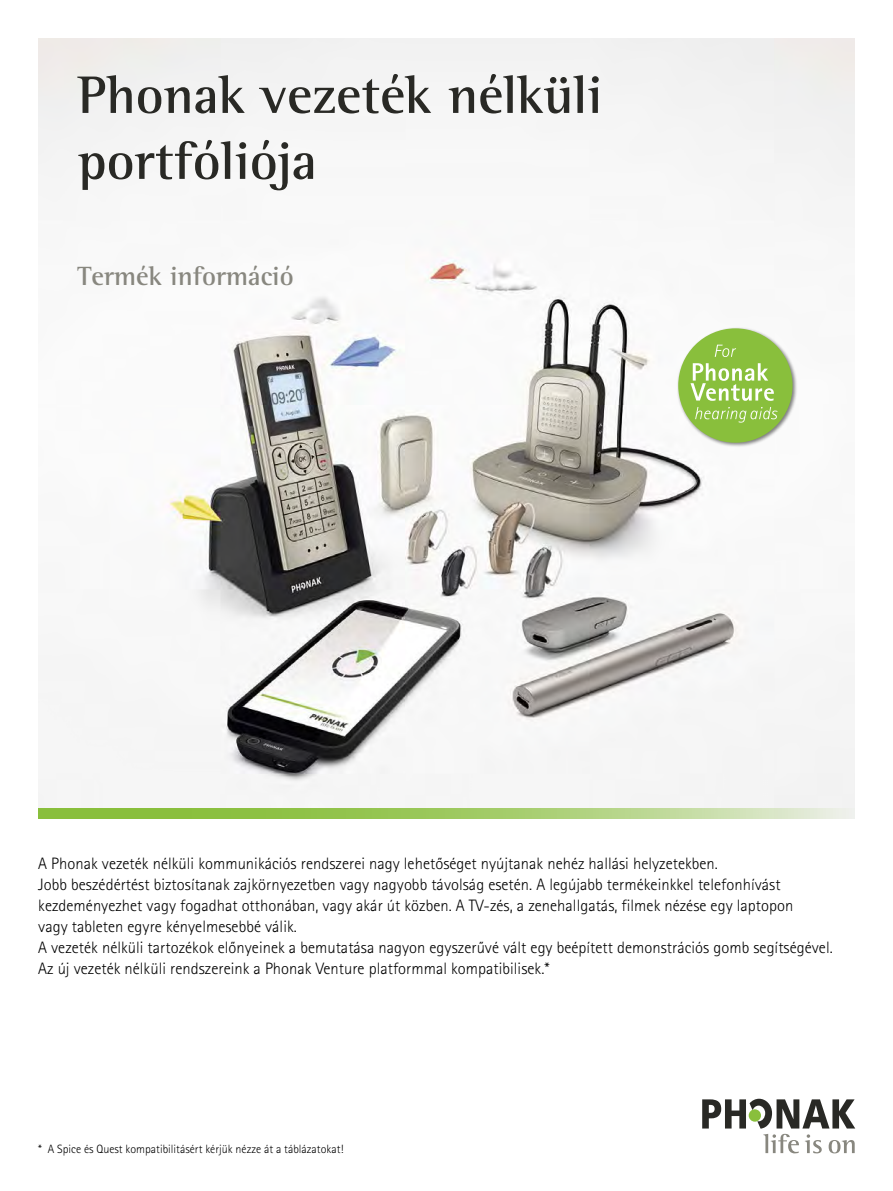
<style>
.page{position:relative;width:893px;height:1191px;background:#fff}
.page>*{position:absolute;margin:0;border:0;box-sizing:border-box;transform-origin:0 0}
.PHO_Headline1_36pt_G{font:700 54px/66px "Rotis Semi Serif Pro";color:#292925}
.PHO_Headline1_36pt_G-2{font:700 27px "Rotis Semi Serif Pro";color:#88877f}
.PHO_Bodycopy_11pt_Bl{font:300 16.5px/21px "Rotis Sans Serif Pro";letter-spacing:.005em;color:#000}
._06_A4s_Table_Conten{font:300 12px "Rotis Sans Serif Pro";color:#000}
</style>
<div class="page">
<svg style="left:702px;top:1098px;width:153px;height:55px"></svg>
<img style="left:38px;top:38px;width:817px;height:769px">
<svg style="left:38px;top:807px;width:817px;height:11px;background:#aed17c"></svg>
<div style="left:676px;top:327px;width:122px;height:121px;background:#000;opacity:.5"></div>
<div style="left:678px;top:328px;width:114px;height:115px;background:#89bf3c;border-radius:50%"></div>
<svg style="left:695px;top:407px;width:82px;height:15px"></svg>
<svg style="left:715px;top:345px;width:21px;height:12px"></svg>
<svg style="left:690px;top:363px;width:84px;height:38px"></svg>
<p class="PHO_Headline1_36pt_G" style="left:78px;top:62px;width:526px">Phonak vezeték nélküli portfóliója</p>
<p class="PHO_Headline1_36pt_G-2" style="left:78px;top:260px;width:218px">Termék információ</p>
<p class="PHO_Bodycopy_11pt_Bl" style="left:38px;top:853px;width:796px">A Phonak vezeték nélküli kommunikációs rendszerei nagy lehetőséget nyújtanak nehéz hallási helyzetekben.<br>Jobb beszédértést biztosítanak zajkörnyezetben vagy nagyobb távolság esetén. A legújabb termékeinkkel telefonhívást kezdeményezhet vagy fogadhat otthonában, vagy akár út közben. A TV-zés, a zenehallgatás, filmek nézése egy laptopon<br>vagy tableten egyre kényelmesebbé válik.<br>A vezeték nélküli tartozékok előnyeinek a bemutatása nagyon egyszerűvé vált egy beépített demonstrációs gomb segítségével.<br>Az új vezeték nélküli rendszereink a Phonak Venture platformmal kompatibilisek.*</p>
<p class="_06_A4s_Table_Conten" style="left:38px;top:1141px;width:307px">* A Spice és Quest kompatibilitásért kérjük nézze át a táblázatokat!</p>
</div>
